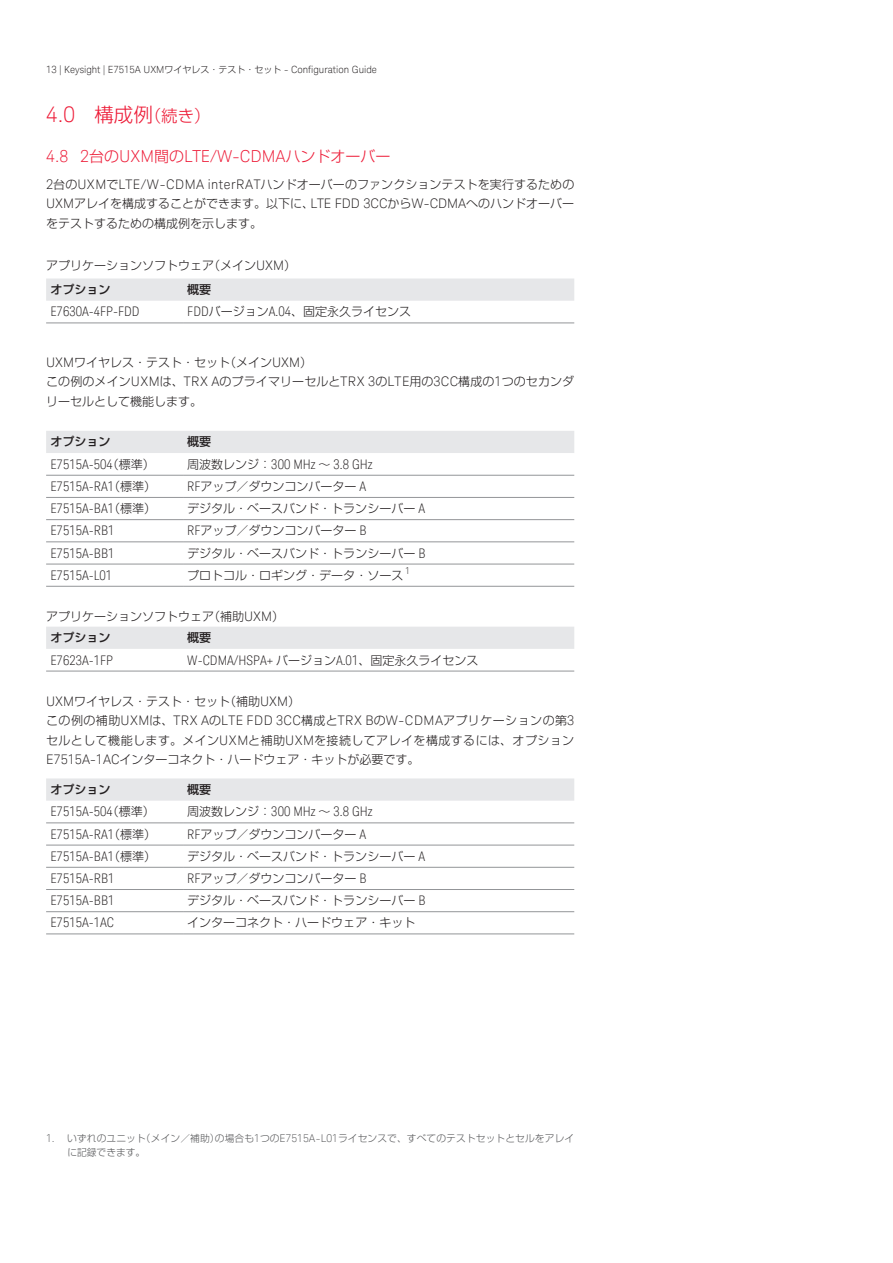
<style>
.page{position:relative;width:893px;height:1263px;background:#fff}
.page>*{position:absolute;margin:0;border:0;box-sizing:border-box;transform-origin:0 0}
.t1{font:300 19.5px "Shin Go Pro";color:#ed1a36}
.t2{font:300 16.5px "Keysight Sans";color:#ed1a36}
.t3{font:300 condensed 13.2px "Keysight Sans";color:#231f20}
.t4{font:300 13.2px "Keysight Sans";letter-spacing:.04em;color:#231f20}
.t5{font:300 12px/19.5px "Shin Go Pro";color:#231f20}
.t6{font:300 12px/19.5px "Shin Go Pro";letter-spacing:.035em;color:#231f20}
.t7{font:500 12px "Shin Go Pro";color:#231f20}
.t8{font:300 9.9px "Keysight Sans";color:#231f20}
.t9{font:300 9.75px/13.5px "Shin Go Pro";letter-spacing:.01em;color:#57585a}
.s1{font-family:"Shin Go Pro";font-size:9px}
.s2{font-family:"Keysight Sans";font-size:21.45px}
.s3{font-size:16.5px}
.s4{font-family:"Shin Go Pro";font-size:15px}
.s5{font-family:"Keysight Sans";font-size:13.2px}
.s6{font-weight:500}
.s7{font-family:"Keysight Sans";font-stretch:condensed;font-size:13.2px}
.s8{font-family:"Shin Go Pro";font-stretch:normal;font-size:12px}
.s9{font-family:"Shin Go Pro";font-size:12px}
.s10{font-family:"Keysight Sans";font-size:10.8px}
</style>
<div class="page">
<div style="left:46px;top:278px;width:528px;height:23px;background:#e6e7e9"></div>
<hr style="left:46px;top:323px;width:137px;height:1px;background:#939598">
<hr style="left:183px;top:323px;width:391px;height:1px;background:#939598">
<div style="left:46px;top:431px;width:528px;height:22px;background:#e6e7e9"></div>
<hr style="left:46px;top:475px;width:137px;height:1px;background:#939598">
<hr style="left:183px;top:475px;width:391px;height:1px;background:#939598">
<hr style="left:46px;top:497px;width:137px;height:1px;background:#939598">
<hr style="left:183px;top:497px;width:391px;height:1px;background:#939598">
<hr style="left:46px;top:519px;width:137px;height:1px;background:#939598">
<hr style="left:183px;top:519px;width:391px;height:1px;background:#939598">
<hr style="left:46px;top:541px;width:137px;height:1px;background:#939598">
<hr style="left:183px;top:541px;width:391px;height:1px;background:#939598">
<hr style="left:46px;top:564px;width:137px;height:1px;background:#939598">
<hr style="left:46px;top:586px;width:137px;height:1px;background:#939598">
<hr style="left:183px;top:564px;width:391px;height:1px;background:#939598">
<hr style="left:183px;top:586px;width:391px;height:1px;background:#939598">
<div style="left:46px;top:627px;width:528px;height:22px;background:#e6e7e9"></div>
<hr style="left:46px;top:671px;width:137px;height:1px;background:#939598">
<hr style="left:183px;top:671px;width:391px;height:1px;background:#939598">
<div style="left:46px;top:778px;width:528px;height:23px;background:#e6e7e9"></div>
<hr style="left:46px;top:822px;width:137px;height:1px;background:#939598">
<hr style="left:183px;top:822px;width:391px;height:1px;background:#939598">
<hr style="left:46px;top:845px;width:137px;height:1px;background:#939598">
<hr style="left:183px;top:845px;width:391px;height:1px;background:#939598">
<hr style="left:46px;top:867px;width:137px;height:1px;background:#939598">
<hr style="left:183px;top:867px;width:391px;height:1px;background:#939598">
<hr style="left:46px;top:889px;width:137px;height:1px;background:#939598">
<hr style="left:183px;top:889px;width:391px;height:1px;background:#939598">
<hr style="left:46px;top:911px;width:137px;height:1px;background:#939598">
<hr style="left:46px;top:933px;width:137px;height:1px;background:#939598">
<hr style="left:183px;top:911px;width:391px;height:1px;background:#939598">
<hr style="left:183px;top:933px;width:391px;height:1px;background:#939598">
<p class="t8" style="left:46px;top:64px;width:332px">13 | Keysight | E7515A UXM<span class="s1">ワイヤレス・テスト・セット</span> - Configuration Guide</p>
<h1 class="t1" style="left:46px;top:98px;width:166px"><span class="s2">4.0</span>　構成例<span class="s3">（続き）</span></h1>
<h2 class="t2" style="left:46px;top:146px;width:346px">4.8 2<span class="s4">台の</span>UXM<span class="s4">間の</span>LTE/W-CDMA<span class="s4">ハンドオーバー</span></h2>
<p class="t5" style="left:46px;top:173px;width:530px;text-align:justify"><span class="s5">2</span>台の<span class="s5">UXM</span>で<span class="s5">LTE/W-CDMA interRAT</span>ハンドオーバーのファンクションテストを実行するための<span class="s5">UXM</span>アレイを構成することができます。以下に、<span class="s5">LTE FDD 3CC</span>から<span class="s5">W-CDMA</span>へのハンドオーバーをテストするための構成例を示します。</p>
<p class="t5" style="left:50px;top:252px;width:247px;line-height:24.3px;text-indent:-4px">アプリケーションソフトウェア（メイン<span class="s5">UXM</span>）<span class="s6">オプション</span></p>
<p class="t7" style="left:187px;top:280px;width:25px">概要</p>
<p class="t3" style="left:50px;top:304px;width:91px">E7630A-4FP-FDD</p>
<p class="t5" style="left:187px;top:301px;width:225px"><span class="s7">FDD</span>バージョン<span class="s7">A.04</span>、固定永久ライセンス</p>
<p class="t5" style="left:46px;top:351px;width:530px"><span class="s5">UXM</span>ワイヤレス・テスト・セット（メイン<span class="s5">UXM</span>）<br>この例のメイン<span class="s5">UXM</span>は、<span class="s5">TRX A</span>のプライマリーセルと<span class="s5">TRX 3</span>の<span class="s5">LTE</span>用の<span class="s5">3CC</span>構成の<span class="s5">1</span>つのセカンダリーセルとして機能します。</p>
<p class="t7" style="left:50px;top:432px;width:61px">オプション</p>
<p class="t7" style="left:187px;top:432px;width:25px">概要</p>
<p class="t3" style="left:50px;top:456px;width:106px">E7515A-504<span class="s8">（標準）</span></p>
<p class="t3" style="left:187px;top:456px;width:187px"><span class="s8">周波数レンジ：</span>300 MHz <span class="s8">～</span> 3.8 GHz</p>
<p class="t3" style="left:50px;top:478px;width:107px">E7515A-RA1<span class="s8">（標準）</span></p>
<p class="t5" style="left:187px;top:475px;width:181px"><span class="s7">RF</span>アップ／ダウンコンバーター <span class="s7">A</span></p>
<p class="t3" style="left:50px;top:501px;width:107px">E7515A-BA1<span class="s8">（標準）</span></p>
<p class="t5" style="left:187px;top:497px;width:239px">デジタル・ベースバンド・トランシーバー <span class="s7">A</span></p>
<p class="t3" style="left:50px;top:523px;width:66px">E7515A-RB1</p>
<p class="t5" style="left:187px;top:519px;width:181px"><span class="s7">RF</span>アップ／ダウンコンバーター <span class="s7">B</span></p>
<p class="t3" style="left:50px;top:545px;width:66px">E7515A-BB1</p>
<p class="t5" style="left:187px;top:542px;width:240px">デジタル・ベースバンド・トランシーバー <span class="s7">B</span></p>
<p class="t3" style="left:50px;top:567px;width:63px">E7515A-L01</p>
<p class="t5" style="left:187px;top:564px;width:224px">プロトコル・ロギング・データ・ソース <sup>1</sup></p>
<p class="t5" style="left:50px;top:604px;width:235px;line-height:21.3px;text-indent:-4px">アプリケーションソフトウェア（補助<span class="s5">UXM</span>）<span class="s6">オプション</span></p>
<p class="t7" style="left:187px;top:628px;width:25px">概要</p>
<p class="t3" style="left:50px;top:652px;width:64px">E7623A-1FP</p>
<p class="t3" style="left:187px;top:652px;width:293px">W-CDMA/HSPA+ <span class="s8">バージョン</span>A.01<span class="s8">、固定永久ライセンス</span></p>
<p class="t5" style="left:46px;top:690px;width:255px"><span class="s5">UXM</span>ワイヤレス・テスト・セット（補助<span class="s5">UXM</span>）</p>
<p class="t4" style="left:46px;top:713px;width:530px"><span class="s9">この例の補助</span>UXM<span class="s9">は、</span>TRX A<span class="s9">の</span>LTE FDD 3CC<span class="s9">構成と</span>TRX B<span class="s9">の</span>W-CDMA<span class="s9">アプリケーションの第</span>3</p>
<p class="t6" style="left:46px;top:729px;width:530px">セルとして機能します。メイン<span class="s5">UXM</span>と補助<span class="s5">UXM</span>を接続してアレイを構成するには、オプション<br><span class="s5">E7515A-1AC</span>インターコネクト・ハードウェア・キットが必要です。</p>
<p class="t7" style="left:50px;top:780px;width:61px">オプション</p>
<p class="t7" style="left:187px;top:780px;width:25px">概要</p>
<p class="t3" style="left:50px;top:804px;width:106px">E7515A-504<span class="s8">（標準）</span></p>
<p class="t3" style="left:187px;top:804px;width:187px"><span class="s8">周波数レンジ：</span>300 MHz <span class="s8">～</span> 3.8 GHz</p>
<p class="t3" style="left:50px;top:826px;width:107px">E7515A-RA1<span class="s8">（標準）</span></p>
<p class="t5" style="left:187px;top:823px;width:181px"><span class="s7">RF</span>アップ／ダウンコンバーター <span class="s7">A</span></p>
<p class="t3" style="left:50px;top:848px;width:107px">E7515A-BA1<span class="s8">（標準）</span></p>
<p class="t5" style="left:187px;top:845px;width:239px">デジタル・ベースバンド・トランシーバー <span class="s7">A</span></p>
<p class="t3" style="left:50px;top:870px;width:66px">E7515A-RB1</p>
<p class="t5" style="left:187px;top:867px;width:181px"><span class="s7">RF</span>アップ／ダウンコンバーター <span class="s7">B</span></p>
<p class="t3" style="left:50px;top:893px;width:66px">E7515A-BB1</p>
<p class="t5" style="left:187px;top:889px;width:240px">デジタル・ベースバンド・トランシーバー <span class="s7">B</span></p>
<p class="t3" style="left:50px;top:915px;width:65px">E7515A-1AC</p>
<p class="t5" style="left:187px;top:911px;width:229px">インターコネクト・ハードウェア・キット</p>
<p class="t9" style="left:67px;top:1131px;width:508px;text-indent:-21px"><span class="s10">1.</span> いずれのユニット（メイン／補助）の場合も<span class="s10">1</span>つの<span class="s10">E7515A-L01</span>ライセンスで、すべてのテストセットとセルをアレイに記録できます。</p>
</div>
